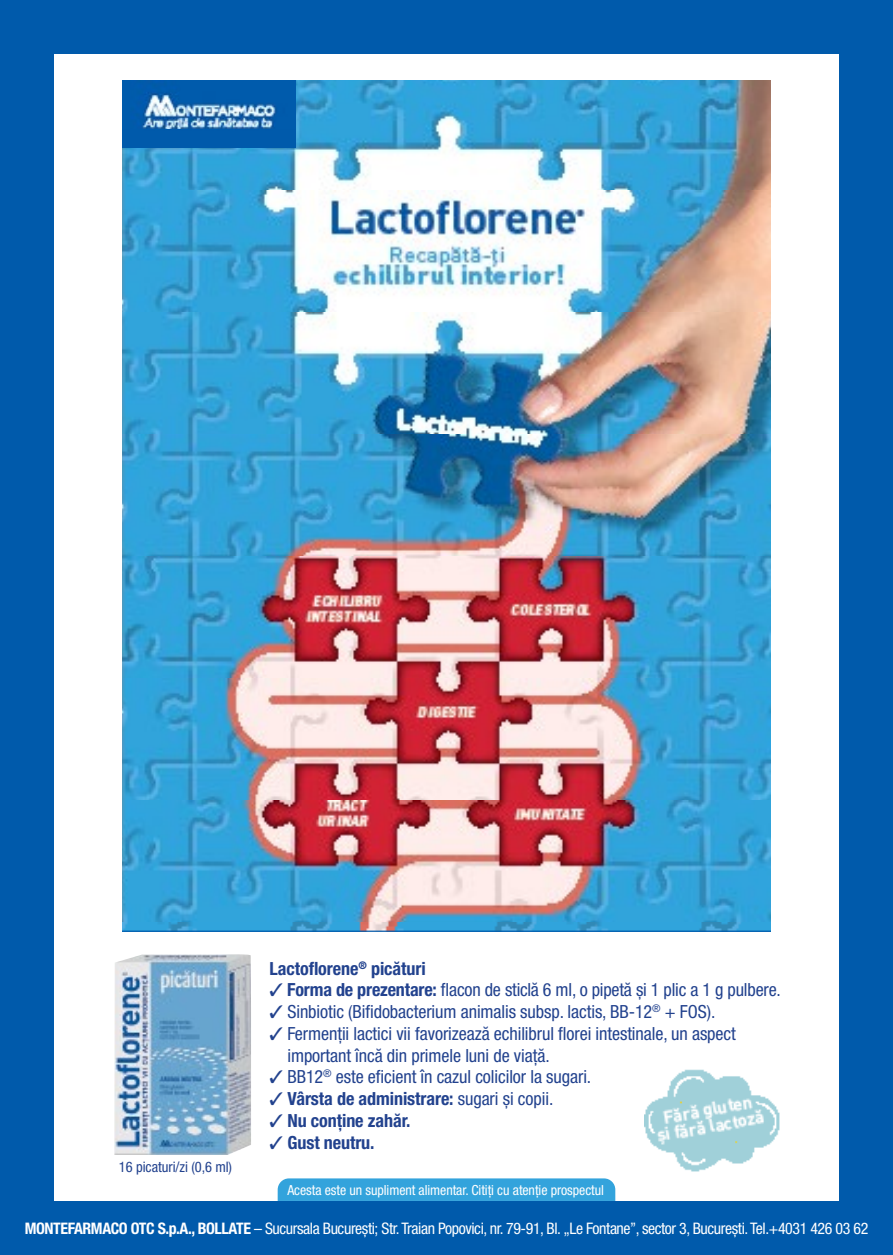
<style>
.page{position:relative;width:893px;height:1255px;background:#fff}
.page>*{position:absolute;margin:0;border:0;box-sizing:border-box;transform-origin:0 0}
.t1{font:condensed 18.15px/21.8px "Helvetica Neue LT Pro";letter-spacing:-.005em;color:#22428e}
.t2{font:700 condensed 18.15px "Helvetica Neue LT Pro";letter-spacing:-.005em;color:#22428e}
.t3{font:condensed 15.9px "Helvetica Neue LT Pro";letter-spacing:-.025em;color:#fff}
.t4{font:condensed 14.55px "Helvetica Neue LT Pro";letter-spacing:-.005em;color:#22428e}
.t5{font:condensed 13.95px "Helvetica Neue LT Pro";letter-spacing:-.005em;color:#fff}
.s1{font-weight:700}
.s2{font-weight:400}
</style>
<div class="page">
<div style="left:0;top:0;width:893px;height:1254px;background:#005aab"></div>
<div style="left:54px;top:54px;width:785px;height:1146px;background:#fff"></div>
<img style="left:123px;top:81px;width:647px;height:850px">
<img style="left:123px;top:81px;width:173px;height:67px">
<img style="left:114px;top:954px;width:137px;height:200px">
<div style="left:278px;top:1178px;width:337px;height:22px;background:#33a3dc"></div>
<img style="left:645px;top:1069px;width:135px;height:103px">
<p class="t4" style="left:119px;top:1158px;width:115px">16 picaturi/zi (0,6 ml)</p>
<p class="t2" style="left:270px;top:957px;width:158px">Lactoflorene<sup>®</sup> picături</p>
<p class="t1" style="left:270px;top:978px;width:513px">✓ <span class="s1">Forma de prezentare:</span> flacon de sticlă 6 ml, o pipetă și 1 plic a 1 g pulbere.</p>
<p class="t1" style="left:270px;top:1000px;width:447px">✓ Sinbiotic (Bifidobacterium animalis subsp. lactis, BB-12<sup>®</sup> + FOS).</p>
<p class="t1" style="left:287px;top:1022px;width:450px;text-indent:-18px">✓ Fermenții lactici vii favorizează echilibrul florei intestinale, un aspect important încă din primele luni de viață.</p>
<p class="t1" style="left:270px;top:1065px;width:323px">✓ BB12<sup>®</sup> este eficient în cazul colicilor la sugari.</p>
<p class="t2" style="left:270px;top:1087px;width:285px">✓ Vârsta de administrare: <span class="s2">sugari și copii.</span></p>
<p class="t2" style="left:270px;top:1109px;width:143px">✓ Nu conține zahăr.</p>
<p class="t2" style="left:270px;top:1131px;width:106px">✓ Gust neutru.</p>
<p class="t5" style="left:287px;top:1181px;width:318px">Acesta este un supliment alimentar. Citiți cu atenție prospectul</p>
<p class="t3" style="left:25px;top:1219px;width:845px"><span class="s1">MONTEFARMACO OTC S.p.A., BOLLATE</span> – Sucursala București; Str. Traian Popovici, nr. 79-91, Bl. „Le Fontane’’, sector 3, București. Tel.+4031 426 03 62</p>
</div>
